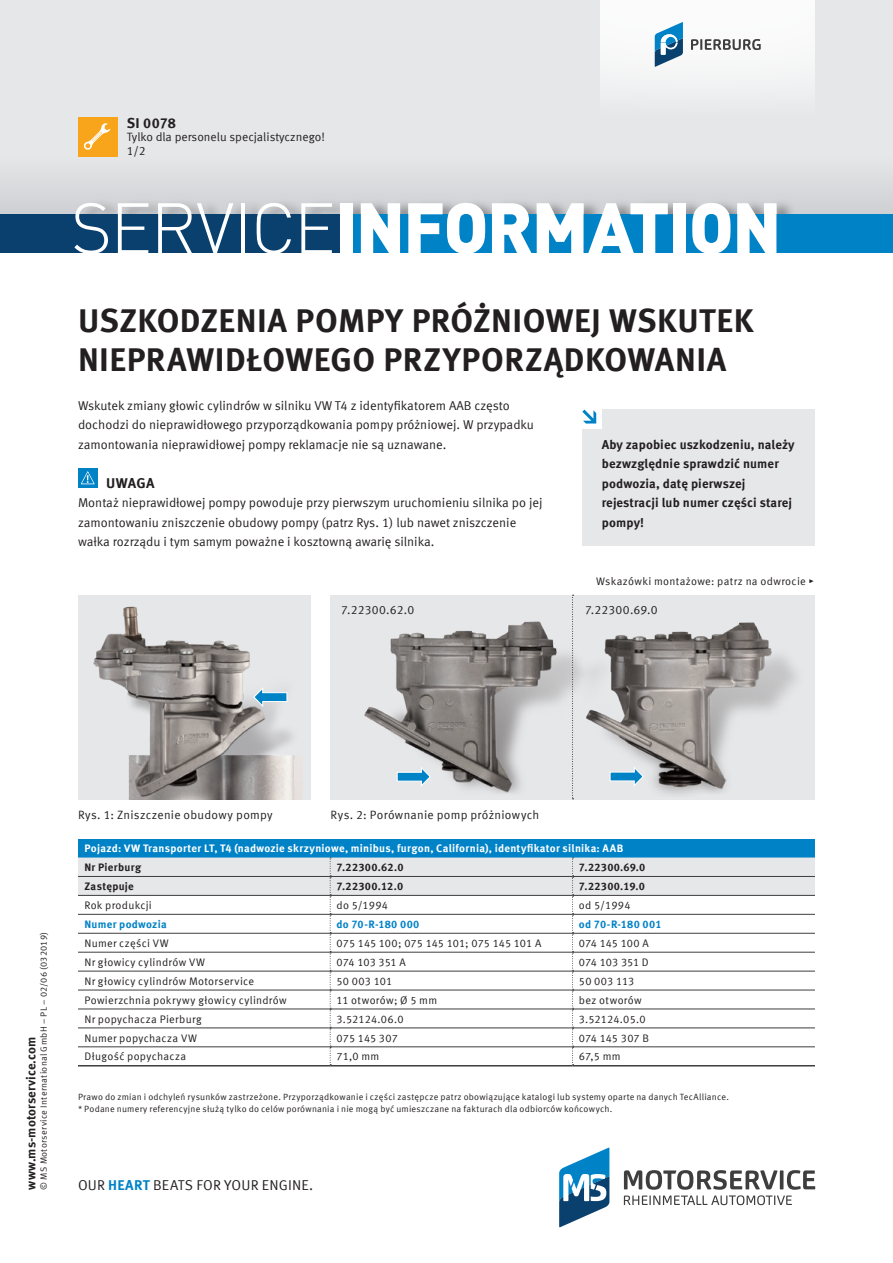
<style>
.page{position:relative;width:893px;height:1263px;background:#fff}
.page>*{position:absolute;margin:0;border:0;box-sizing:border-box;transform-origin:0 0}
.t1{font:900 70.5px "DIN Pro";letter-spacing:-.025em;color:#fff}
.t2{font:700 33px/39px "Meta Offc Pro";letter-spacing:.01em;color:#231f20}
.t3{font:14.25px "Meta Offc Pro Norm";letter-spacing:.01em;color:#231f20}
.t4{font:700 14.25px "Meta Offc Pro";letter-spacing:.015em;color:#231f20}
.t5{font:12.75px/19.5px "Meta Offc Pro Norm";color:#231f20}
.t6{font:700 12.75px/19.5px "Meta Offc Pro";letter-spacing:.01em;color:#231f20}
.t7{font:12px "Meta Offc Pro Norm";letter-spacing:.015em;color:#231f20}
.t8{font:10.8px "Meta Offc Pro Norm";letter-spacing:.025em;color:#231f20}
.t9{font:700 10.8px "Meta Offc Pro";letter-spacing:.025em;color:#fff}
.t10{font:700 10.8px "Meta Offc Pro";letter-spacing:.025em;color:#231f20}
.t11{font:700 10.8px "Meta Offc Pro";letter-spacing:.025em;color:#0082c7}
.t12{font:10.8px "Meta Offc Pro Norm";letter-spacing:-.005em;color:#231f20}
.t13{font:10.8px "Meta Offc Pro Norm";letter-spacing:-.015em;color:#231f20}
.t14{font:10.8px "Meta Offc Pro Norm";letter-spacing:-.01em;color:#231f20}
.t15{font:10.8px "Meta Offc Pro Norm";color:#231f20}
.t16{font:10.8px "Meta Offc Pro Norm";letter-spacing:.005em;color:#231f20}
.t17{font:9px "Meta Offc Pro Norm";letter-spacing:.025em;color:#231f20}
.s1{font-weight:300}
.s2{font-family:"Meta Offc Pro";font-weight:700;color:#0082c7}
</style>
<div class="page">
<div style="left:0;top:0;width:893px;height:224px;background:#e6e7e9"></div>
<div style="left:0;top:156px;width:893px;height:58px;background:#dcdee0"></div>
<div style="left:77px;top:198px;width:719px;height:16px;background:#231f20;opacity:.4"></div>
<div style="left:0;top:214px;width:893px;height:39px;background:#09406e"></div>
<div style="left:347px;top:214px;width:546px;height:39px;background:#0082c7"></div>
<div style="left:78px;top:117px;width:39px;height:39px;background:#f9a51b"></div>
<svg style="left:83px;top:123px;width:27px;height:27px"></svg>
<svg style="left:559px;top:1147px;width:50px;height:80px"></svg>
<svg style="left:624px;top:1170px;width:191px;height:35px"></svg>
<div style="left:600px;top:0;width:215px;height:117px;background:linear-gradient(to right,#f4f4f5,#f5f5f6)"></div>
<svg style="left:691px;top:39px;width:70px;height:11px"></svg>
<svg style="left:655px;top:22px;width:28px;height:45px"></svg>
<div style="left:330px;top:595px;width:485px;height:205px;background:#e6e7e9"></div>
<img style="left:364px;top:621px;width:432px;height:179px">
<div style="left:78px;top:595px;width:233px;height:204px;background:#e6e7e9"></div>
<img style="left:93px;top:606px;width:209px;height:193px">
<svg style="left:609px;top:766px;width:35px;height:20px"></svg>
<svg style="left:397px;top:766px;width:34px;height:20px"></svg>
<svg style="left:253px;top:687px;width:34px;height:20px"></svg>
<svg style="left:572px;top:595px;width:2px;height:204px"></svg>
<div style="left:78px;top:468px;width:19px;height:20px;background:#0082c7"></div>
<svg style="left:81px;top:471px;width:14px;height:13px"></svg>
<div style="left:78px;top:838px;width:737px;height:19px;background:#0082c7"></div>
<hr style="left:78px;top:1065px;width:252px;height:1px;background:#3e3e3f">
<hr style="left:330px;top:1065px;width:243px;height:1px;background:#3e3e3f">
<hr style="left:573px;top:1065px;width:242px;height:1px;background:#3e3e3f">
<svg style="left:78px;top:857px;width:737px;height:208px"></svg>
<div style="left:582px;top:410px;width:233px;height:136px;background:#e6e7e9"></div>
<div style="left:582px;top:409px;width:20px;height:20px;background:#fff"></div>
<svg style="left:582px;top:410px;width:14px;height:13px"></svg>
<p class="t4" style="left:127px;top:112px;width:51px">SI 0078</p>
<p class="t7" style="left:127px;top:128px;width:200px">Tylko dla personelu specjalistycznego!</p>
<p class="t7" style="left:127px;top:142px;width:20px">1/2</p>
<h1 class="t1" style="left:71px;top:172px;width:712px"><span class="s1">SERVICE</span>INFORMATION</h1>
<h2 class="t2" style="left:78px;top:298px;width:677px">USZKODZENIA POMPY PRÓŻNIOWEJ WSKUTEK<br>NIEPRAWIDŁOWEGO PRZYPORZĄDKOWANIA</h2>
<p class="t5" style="left:78px;top:395px;width:457px">Wskutek zmiany głowic cylindrów w silniku VW T4 z identyfikatorem AAB często dochodzi do nieprawidłowego przyporządkowania pompy próżniowej. W przypadku zamontowania nieprawidłowej pompy reklamacje nie są uznawane.</p>
<p class="t4" style="left:106px;top:471px;width:50px">UWAGA</p>
<p class="t5" style="left:78px;top:492px;width:466px">Montaż nieprawidłowej pompy powoduje przy pierwszym uruchomieniu silnika po jej zamontowaniu zniszczenie obudowy pompy (patrz Rys. 1) lub nawet zniszczenie wałka rozrządu i tym samym poważne i kosztowną awarię silnika.</p>
<p class="t6" style="left:602px;top:434px;width:194px">Aby zapobiec uszkodzeniu, należy bezwzględnie sprawdzić numer podwozia, datę pierwszej rejestracji lub numer części starej pompy!</p>
<p class="t8" style="left:596px;top:573px;width:220px">Wskazówki montażowe: patrz na odwrocie ▸</p>
<p class="t7" style="left:341px;top:601px;width:74px">7.22300.62.0</p>
<p class="t7" style="left:585px;top:601px;width:74px">7.22300.69.0</p>
<p class="t17" style="left:37px;top:1189px;width:259px;rotate:-90deg">© MS Motorservice International GmbH – PL – 02/06 (032019)</p>
<p class="t6" style="left:21px;top:1189px;width:154px;rotate:-90deg">www.ms-motorservice.com</p>
<p class="t7" style="left:78px;top:806px;width:196px">Rys. 1: Zniszczenie obudowy pompy</p>
<p class="t7" style="left:331px;top:806px;width:210px">Rys. 2: Porównanie pomp próżniowych</p>
<p class="t9" style="left:84px;top:840px;width:540px">Pojazd: VW Transporter LT, T4 (nadwozie skrzyniowe, minibus, furgon, California), identyfikator silnika: AAB</p>
<p class="t10" style="left:84px;top:859px;width:58px">Nr Pierburg</p>
<p class="t10" style="left:337px;top:859px;width:69px">7.22300.62.0</p>
<p class="t10" style="left:579px;top:859px;width:68px">7.22300.69.0</p>
<p class="t10" style="left:84px;top:878px;width:51px">Zastępuje</p>
<p class="t10" style="left:337px;top:878px;width:68px">7.22300.12.0</p>
<p class="t10" style="left:579px;top:878px;width:68px">7.22300.19.0</p>
<p class="t8" style="left:84px;top:897px;width:69px">Rok produkcji</p>
<p class="t8" style="left:337px;top:897px;width:53px">do 5/1994</p>
<p class="t8" style="left:579px;top:897px;width:53px">od 5/1994</p>
<p class="t11" style="left:84px;top:916px;width:84px">Numer podwozia</p>
<p class="t11" style="left:337px;top:916px;width:84px">do 70-R-180 000</p>
<p class="t11" style="left:579px;top:916px;width:84px">od 70-R-180 001</p>
<p class="t8" style="left:84px;top:935px;width:86px">Numer części VW</p>
<p class="t12" style="left:337px;top:935px;width:206px">075 145 100; 075 145 101; 075 145 101 A</p>
<p class="t14" style="left:579px;top:935px;width:71px">074 145 100 A</p>
<p class="t8" style="left:84px;top:954px;width:122px">Nr głowicy cylindrów VW</p>
<p class="t13" style="left:337px;top:954px;width:71px">074 103 351 A</p>
<p class="t13" style="left:579px;top:954px;width:71px">074 103 351 D</p>
<p class="t8" style="left:84px;top:973px;width:171px">Nr głowicy cylindrów Motorservice</p>
<p class="t8" style="left:337px;top:973px;width:57px">50 003 101</p>
<p class="t8" style="left:579px;top:973px;width:57px">50 003 113</p>
<p class="t8" style="left:84px;top:992px;width:204px">Powierzchnia pokrywy głowicy cylindrów</p>
<p class="t8" style="left:337px;top:992px;width:102px">11 otworów; Ø 5 mm</p>
<p class="t8" style="left:579px;top:992px;width:64px">bez otworów</p>
<p class="t8" style="left:84px;top:1011px;width:119px">Nr popychacza Pierburg</p>
<p class="t8" style="left:337px;top:1011px;width:69px">3.52124.06.0</p>
<p class="t8" style="left:579px;top:1011px;width:68px">3.52124.05.0</p>
<p class="t8" style="left:84px;top:1029px;width:114px">Numer popychacza VW</p>
<p class="t16" style="left:337px;top:1029px;width:63px">075 145 307</p>
<p class="t15" style="left:579px;top:1029px;width:72px">074 145 307 B</p>
<p class="t8" style="left:84px;top:1048px;width:103px">Długość popychacza</p>
<p class="t8" style="left:337px;top:1048px;width:44px">71,0 mm</p>
<p class="t8" style="left:579px;top:1048px;width:43px">67,5 mm</p>
<p class="t17" style="left:78px;top:1090px;width:652px">Prawo do zmian i odchyleń rysunków zastrzeżone. Przyporządkowanie i części zastępcze patrz obowiązujące katalogi lub systemy oparte na danych TecAlliance.</p>
<p class="t17" style="left:78px;top:1102px;width:536px">* Podane numery referencyjne służą tylko do celów porównania i nie mogą być umieszczane na fakturach dla odbiorców końcowych.</p>
<p class="t3" style="left:78px;top:1174px;width:237px">OUR <span class="s2">HEART</span> BEATS FOR YOUR ENGINE.</p>
</div>
